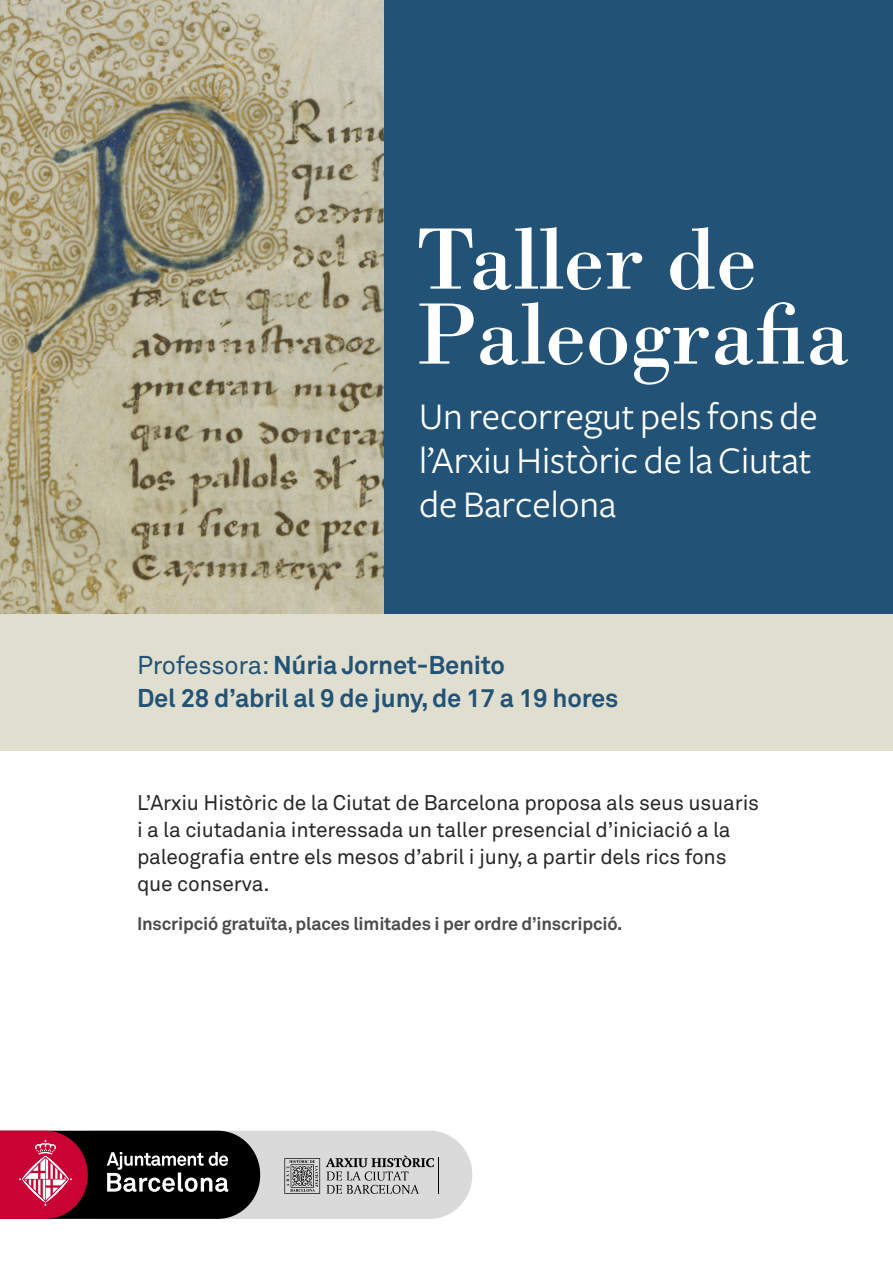
<style>
.page{position:relative;width:893px;height:1263px;background:#fff}
.page>*{position:absolute;margin:0;border:0;box-sizing:border-box;transform-origin:0 0}
.t1{font:90px/75px "Bodoni";color:#fff}
.t2{font:39px/44.1px "Freight Sans";color:#fff}
.t3{font:700 25.5px/33px "Akkurat Pro";letter-spacing:-.01em;color:#225377}
.t4{font:21px/27px "Akkurat Pro";letter-spacing:-.01em;color:#282829}
.t5{font:700 18px "Akkurat Pro";letter-spacing:-.01em;color:#4b4b4d}
.s1{font-weight:400}
</style>
<div class="page">
<div style="left:0;top:614px;width:893px;height:137px;background:#e0dfcf"></div>
<img style="left:0;top:0;width:384px;height:614px">
<div style="left:384px;top:0;width:509px;height:614px;background:#225377"></div>
<svg style="left:0;top:1131px;width:472px;height:88px"></svg>
<h1 class="t1" style="left:416px;top:220px;width:436px">Taller de<br>Paleografia</h1>
<h2 class="t2" style="left:419px;top:395px;width:400px">Un recorregut pels fons de l’Arxiu Històric de la Ciutat de Barcelona</h2>
<p class="t3" style="left:137px;top:649px;width:483px"><span class="s1">Professora:</span> Núria Jornet-Benito<br>Del 28 d’abril al 9 de juny, de 17 a 19 hores</p>
<p class="t4" style="left:137px;top:789px;width:624px">L’Arxiu Històric de la Ciutat de Barcelona proposa als seus usuaris i a la ciutadania interessada un taller presencial d’iniciació a la paleografia entre els mesos d’abril i juny, a partir dels rics fons que conserva.</p>
<p class="t5" style="left:137px;top:913px;width:487px">Inscripció gratuïta, places limitades i per ordre d’inscripció.</p>
</div>
